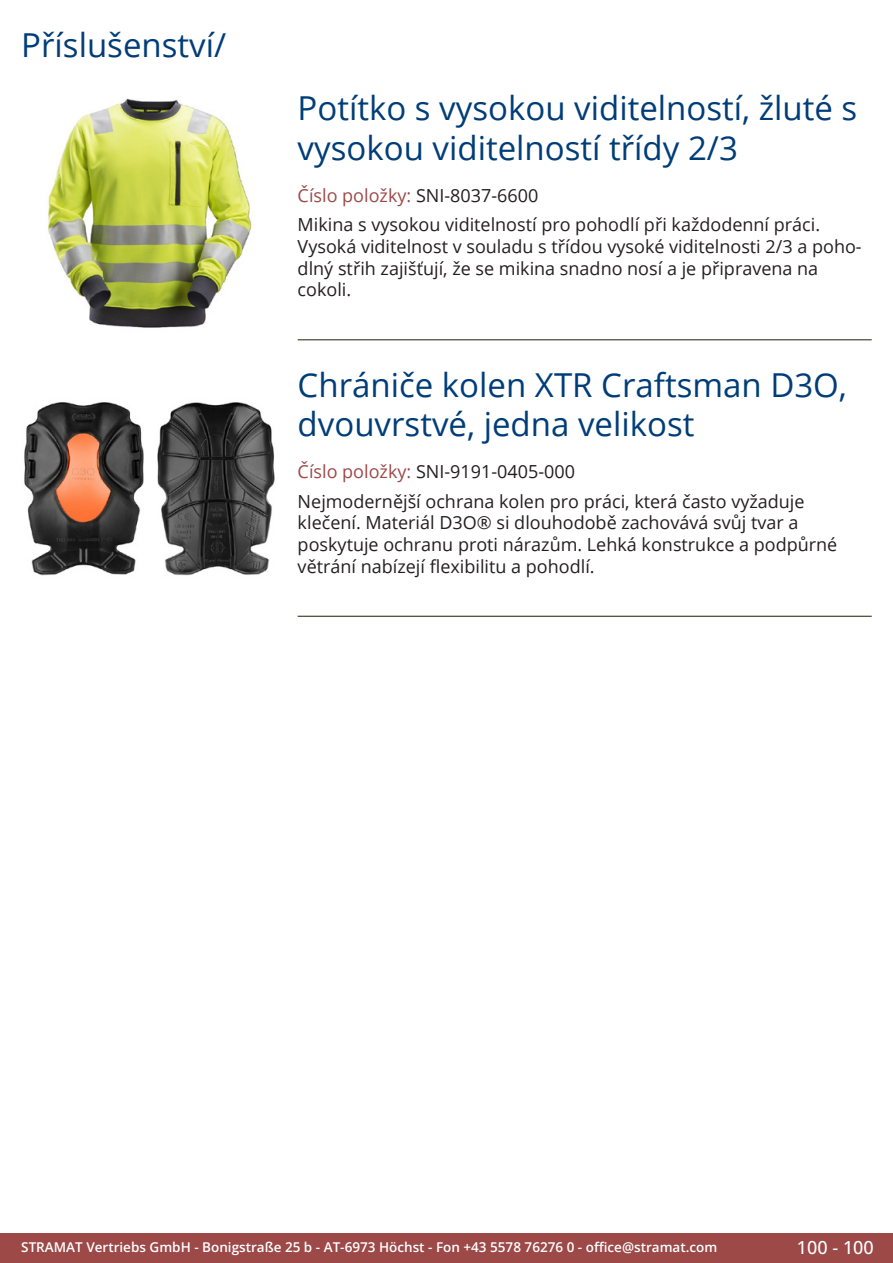
<style>
.page{position:relative;width:893px;height:1263px;background:#fff}
.page>*{position:absolute;margin:0;border:0;box-sizing:border-box;transform-origin:0 0}
.Produkttitel{font:33px/39.6px "Open Sans";color:#003d78}
.RastTitel{font:33px "Open Sans";color:#003d78}
.Beschreibung_Text{font:18px/21.6px "Open Sans";color:#231f20}
.TechDaten_Überschrif{font:18px "Open Sans";color:#231f20}
.TechDaten_Überschrif-2{font:18px "Open Sans";color:#9c4948}
.t1{font:500 18px "Open Sans";color:#fff}
.t2{font:600 13.5px "Open Sans";color:#fff}
.s1{color:#231f20}
.s2{color:#9c4948}
</style>
<div class="page">
<div style="left:0;top:1233px;width:893px;height:30px;background:#9c4948"></div>
<hr style="left:298px;top:340px;width:574px;height:1px;background:#201d08">
<hr style="left:298px;top:616px;width:574px;height:1px;background:#201d08">
<img style="left:47px;top:98px;width:205px;height:230px">
<img style="left:24px;top:402px;width:251px;height:174px">
<p class="RastTitel" style="left:21px;top:22px;width:206px">Příslušenství/</p>
<p class="Produkttitel" style="left:298px;top:88px;width:561px">Potítko s vysokou viditelností, žluté s vysokou viditelností třídy 2/3</p>
<p class="TechDaten_Überschrif-2" style="left:298px;top:183px;width:242px">Číslo položky: <span class="s1">SNI-8037-6600</span></p>
<p class="Beschreibung_Text" style="left:298px;top:214px;width:566px">Mikina s vysokou viditelností pro pohodlí při každodenní práci.<br>Vysoká viditelnost v souladu s třídou vysoké viditelnosti 2/3 a poho&shy;dlný střih zajišťují, že se mikina snadno nosí a je připravena na cokoli.</p>
<p class="Produkttitel" style="left:298px;top:364px;width:551px">Chrániče kolen XTR Craftsman D3O, dvouvrstvé, jedna velikost</p>
<p class="TechDaten_Überschrif" style="left:298px;top:459px;width:279px"><span class="s2">Číslo položky:</span> SNI-9191-0405-000</p>
<p class="Beschreibung_Text" style="left:298px;top:490px;width:541px">Nejmodernější ochrana kolen pro práci, která často vyžaduje klečení. Materiál D3O® si dlouhodobě zachovává svůj tvar a poskytuje ochranu proti nárazům. Lehká konstrukce a podpůrné větrání nabízejí flexibilitu a pohodlí.</p>
<p class="t2" style="left:21px;top:1238px;width:698px">STRAMAT Vertriebs GmbH - Bonigstraße 25 b - AT-6973 Höchst - Fon +43 5578 76276 0 - office@stramat.com</p>
<p class="t1" style="left:797px;top:1234px;width:78px">100 - 100</p>
</div>
